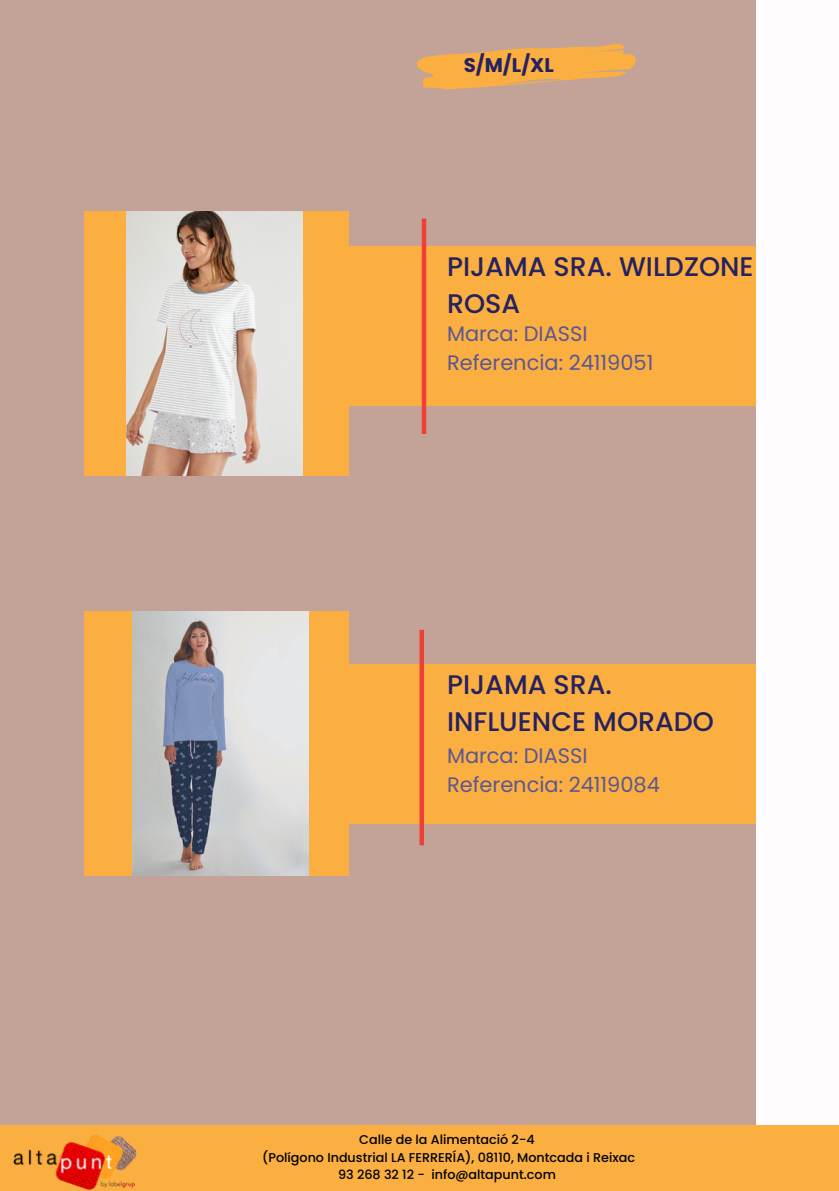
<style>
.page{position:relative;width:839px;height:1191px;background:#fff}
.page>*{position:absolute;margin:0;border:0;box-sizing:border-box;transform-origin:0 0}
.t1{font:500 26.8px/37px "Poppins";color:#262260}
.t2{font:21px/29.2px "Poppins";color:#5b5792}
.t3{font:700 19.8px "Poppins";color:#262260}
.t4{font:500 12.8px/17.6px "Poppins";color:#000;text-align:center}
</style>
<div class="page">
<div style="left:0;top:0;width:838px;height:1191px;background:#c3a297"></div>
<div style="left:309px;top:247px;width:446px;height:159px;background:#faaf40"></div>
<div style="left:309px;top:664px;width:446px;height:160px;background:#faaf40"></div>
<hr style="left:422px;top:218px;width:4px;height:216px;background:#ee4036">
<div style="left:84px;top:211px;width:264px;height:264px;background:#faaf40"></div>
<div style="left:419px;top:630px;width:5px;height:215px;background:#ee4036"></div>
<div style="left:0;top:1125px;width:838px;height:66px;background:#faaf40"></div>
<div style="left:84px;top:612px;width:264px;height:264px;background:#faaf40"></div>
<div style="left:755px;top:0;width:83px;height:1125px;background:#fefcfc"></div>
<img style="left:132px;top:612px;width:176px;height:264px">
<svg style="left:417px;top:44px;width:219px;height:46px"></svg>
<img style="left:126px;top:211px;width:176px;height:264px">
<h3 class="t3" style="left:463px;top:52px;width:92px">S/M/L/XL</h3>
<h1 class="t1" style="left:447px;top:248px;width:308px">PIJAMA SRA. WILDZONE<br>ROSA</h1>
<h2 class="t2" style="left:447px;top:319px;width:208px">Marca: DIASSI<br>Referencia: 24119051</h2>
<h1 class="t1" style="left:447px;top:666px;width:268px">PIJAMA SRA.<br>INFLUENCE MORADO</h1>
<h2 class="t2" style="left:447px;top:741px;width:214px">Marca: DIASSI<br>Referencia: 24119084</h2>
<p class="t4" style="left:262px;top:1131px;width:374px">Calle de la Alimentació 2-4<br>(Polígono Industrial LA FERRERÍA), 08110, Montcada i Reixac<br>93 268 32 12 - info@altapunt.com</p>
</div>
